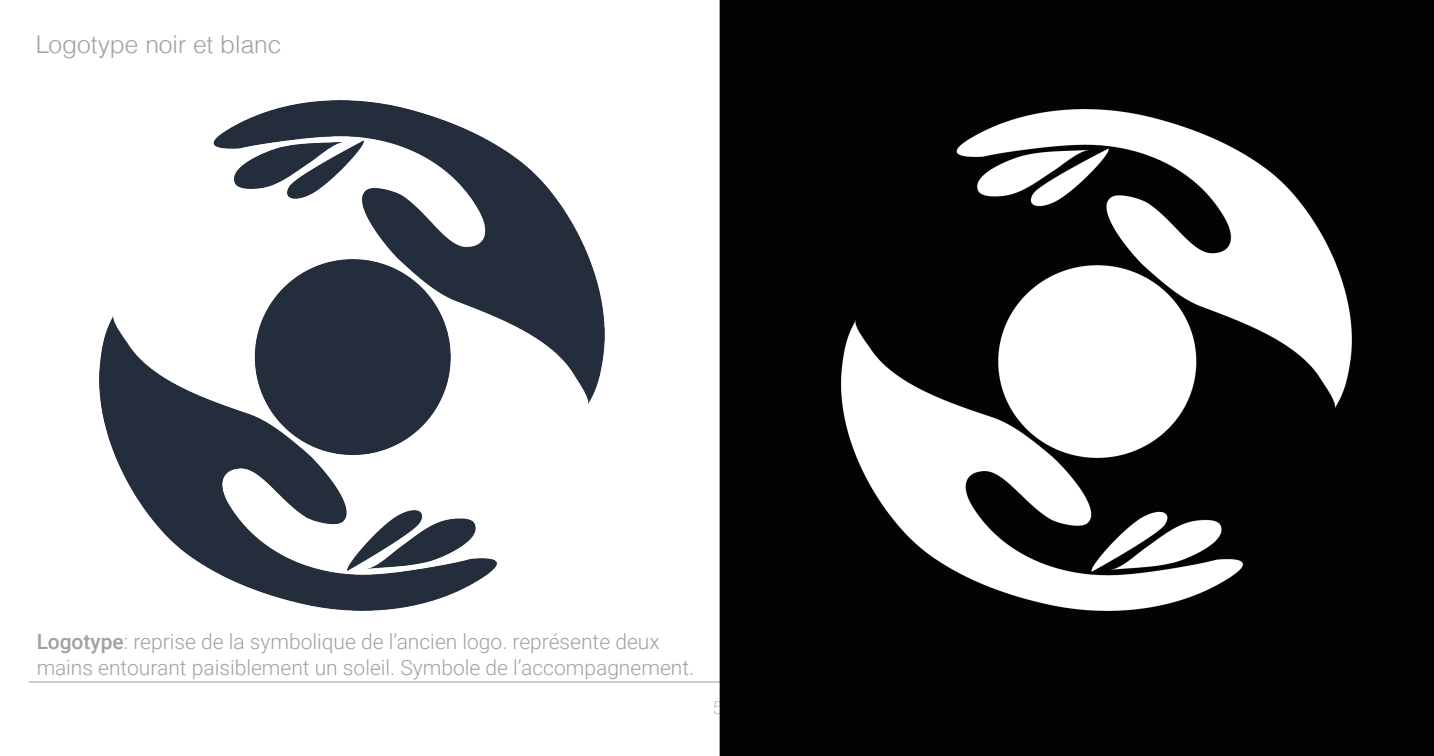
<style>
.page{position:relative;width:1434px;height:756px;background:#fff}
.page>*{position:absolute;margin:0;border:0;box-sizing:border-box;transform-origin:0 0}
.t1{font:300 24.5px "Helvetica";color:#949494}
.t2{font:300 21px/25.2px "Roboto";color:#949494}
.t3{font:300 18.55px "Helvetica";color:#919191}
.s1{font-weight:500}
</style>
<div class="page">
<div style="left:29px;top:682px;width:1376px;height:1px;border:1px solid #000"></div>
<img style="left:99px;top:101px;width:506px;height:510px">
<div style="left:720px;top:0;width:714px;height:756px;background:#030304"></div>
<img style="left:841px;top:110px;width:510px;height:501px">
<p class="t1" style="left:35px;top:29px;width:248px">Logotype noir et blanc</p>
<p class="t2" style="left:36px;top:629px;width:659px"><span class="s1">Logotype</span>: reprise de la symbolique de l’ancien logo. représente deux mains entourant paisiblement un soleil. Symbole de l’accompagnement.</p>
<p class="t3" style="left:714px;top:696px;width:12px">5</p>
</div>
